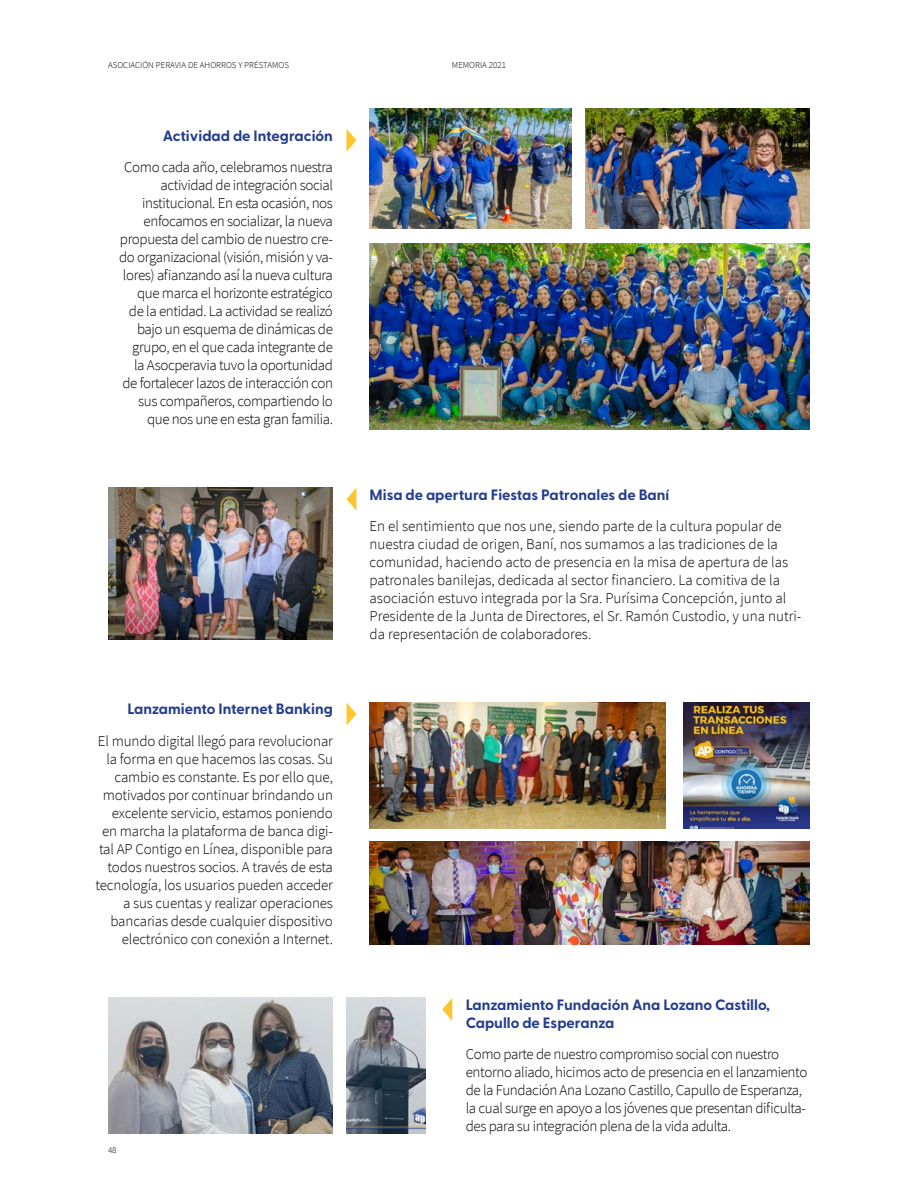
<style>
.page{position:relative;width:918px;height:1188px;background:#fff}
.page>*{position:absolute;margin:0;border:0;box-sizing:border-box;transform-origin:0 0}
.t1{font:300 15px/18px "Source Sans Pro";letter-spacing:-.02em;color:#000;text-align:right}
.t2{font:300 15px/18px "Source Sans Pro";color:#000}
.t3{font:700 15px/18px "Greycliff CF";color:#243e8c}
.t4{font:300 9px "Source Sans Pro";color:#000}
</style>
<div class="page">
<img style="left:585px;top:108px;width:225px;height:121px">
<img style="left:108px;top:488px;width:225px;height:151px">
<img style="left:370px;top:702px;width:295px;height:127px">
<img style="left:370px;top:842px;width:440px;height:102px">
<img style="left:108px;top:998px;width:225px;height:136px">
<img style="left:346px;top:998px;width:79px;height:136px">
<img style="left:370px;top:108px;width:202px;height:121px">
<img style="left:370px;top:243px;width:440px;height:187px">
<svg style="left:347px;top:129px;width:9px;height:22px"></svg>
<svg style="left:346px;top:488px;width:10px;height:22px"></svg>
<svg style="left:347px;top:703px;width:9px;height:22px"></svg>
<svg style="left:442px;top:998px;width:10px;height:23px"></svg>
<img style="left:684px;top:702px;width:126px;height:127px">
<p class="t4" style="left:108px;top:59px;width:183px">ASOCIACIÓN PERAVIA DE AHORROS Y PRÉSTAMOS</p>
<p class="t3" style="left:163px;top:126px;width:172px">Actividad de Integración</p>
<p class="t1" style="left:119px;top:158px;width:215px">Como cada año, celebramos nuestra actividad de integración social institucional. En esta ocasión, nos enfocamos en socializar, la nueva propuesta del cambio de nuestro cre&shy;do organizacional (visión, misión y va&shy;lores) afianzando así la nueva cultura que marca el horizonte estratégico de la entidad. La actividad se realizó bajo un esquema de dinámicas de grupo, en el que cada integrante de la Asocperavia tuvo la oportunidad de fortalecer lazos de interacción con sus compañeros, compartiendo lo que nos une en esta gran familia.</p>
<p class="t3" style="left:127px;top:699px;width:207px">Lanzamiento Internet Banking</p>
<p class="t1" style="left:96px;top:732px;width:239px">El mundo digital llegó para revolucionar la forma en que hacemos las cosas. Su cambio es constante. Es por ello que, motivados por continuar brindando un excelente servicio, estamos poniendo en marcha la plataforma de banca digi&shy;tal AP Contigo en Línea, disponible para todos nuestros socios. A través de esta tecnología, los usuarios pueden acceder a sus cuentas y realizar operaciones bancarias desde cualquier dispositivo electrónico con conexión a Internet.</p>
<p class="t4" style="left:108px;top:1144px;width:10px">48</p>
<p class="t4" style="left:452px;top:59px;width:56px">MEMORIA 2021</p>
<p class="t3" style="left:370px;top:485px;width:301px">Misa de apertura Fiestas Patronales de Baní</p>
<p class="t2" style="left:370px;top:517px;width:433px">En el sentimiento que nos une, siendo parte de la cultura popular de nuestra ciudad de origen, Baní, nos sumamos a las tradiciones de la comunidad, haciendo acto de presencia en la misa de apertura de las patronales banilejas, dedicada al sector financiero. La comitiva de la asociación estuvo integrada por la Sra. Purísima Concepción, junto al Presidente de la Junta de Directores, el Sr. Ramón Custodio, y una nutri&shy;da representación de colaboradores.</p>
<p class="t3" style="left:466px;top:995px;width:306px">Lanzamiento Fundación Ana Lozano Castillo,<br>Capullo de Esperanza</p>
<p class="t1" style="left:466px;top:1045px;width:343px;text-align:left">Como parte de nuestro compromiso social con nuestro entorno aliado, hicimos acto de presencia en el lanzamiento de la Fundación Ana Lozano Castillo, Capullo de Esperanza, la cual surge en apoyo a los jóvenes que presentan dificulta&shy;des para su integración plena de la vida adulta.</p>
</div>
